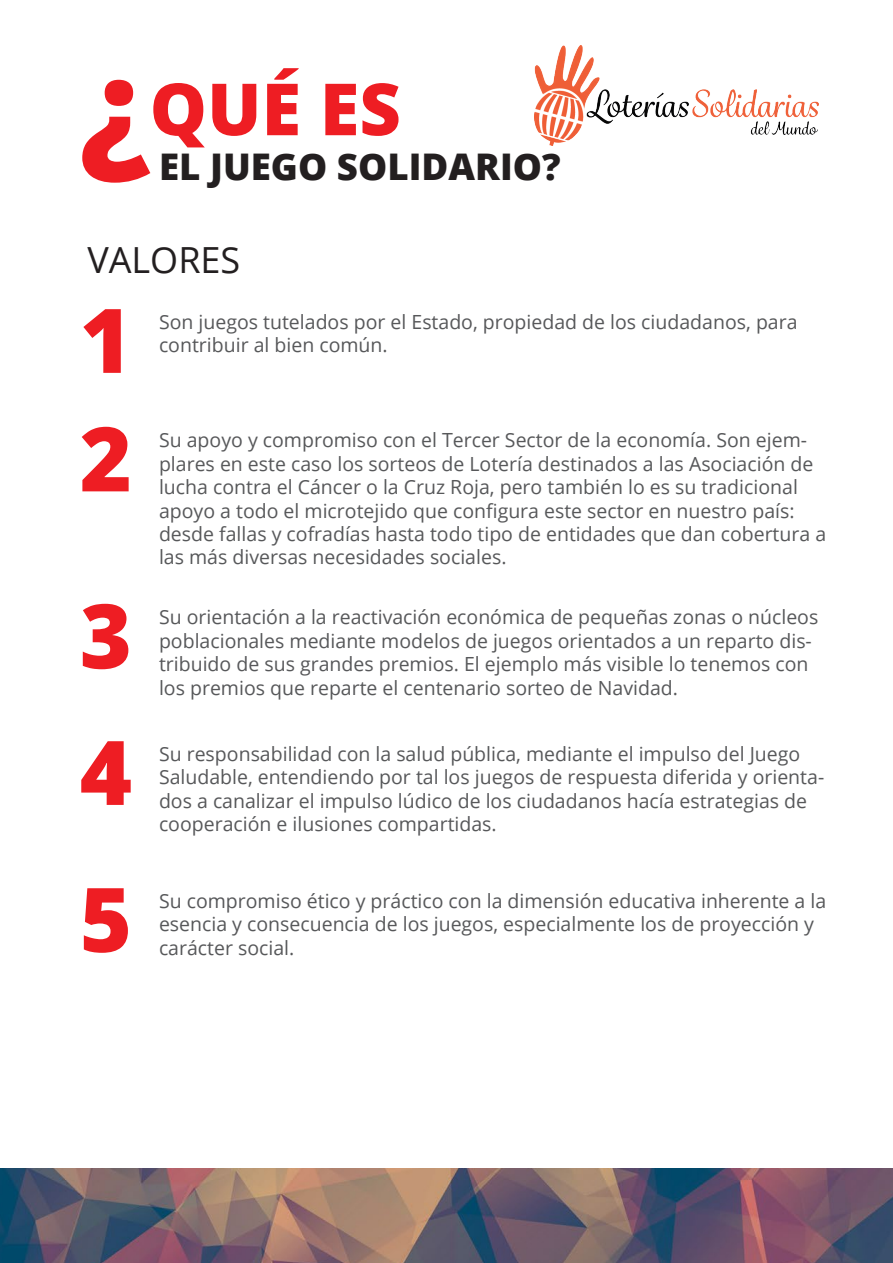
<style>
.page{position:relative;width:893px;height:1263px;background:#fff}
.page>*{position:absolute;margin:0;border:0;box-sizing:border-box;transform-origin:0 0}
.t1{font:800 139.8px "Open Sans";color:#ee1d23}
.t2{font:800 89.25px "Open Sans";color:#ee1d23}
.t3{font:800 72px "Open Sans";color:#ee1d23}
.t4{font:800 36.75px "Open Sans";color:#231f20}
.t5{font:36px "Open Sans";color:#231f20}
.t6{font:19.5px/23.4px "Open Sans";color:#57585a}
</style>
<div class="page">
<img style="left:0;top:1168px;width:893px;height:95px">
<img style="left:534px;top:46px;width:285px;height:99px">
<h3 class="t3" style="left:150px;top:54px;width:253px">QUÉ ES</h3>
<h1 class="t1" style="left:80px;top:1px;width:72px">¿</h1>
<h3 class="t4" style="left:159px;top:139px;width:403px">EL JUEGO SOLIDARIO?</h3>
<h3 class="t5" style="left:87px;top:236px;width:154px">VALORES</h3>
<h2 class="t2" style="left:80px;top:273px;width:54px">1</h2>
<h2 class="t2" style="left:80px;top:391px;width:54px">2</h2>
<h2 class="t2" style="left:80px;top:568px;width:54px">3</h2>
<h2 class="t2" style="left:80px;top:705px;width:54px">4</h2>
<h2 class="t2" style="left:80px;top:852px;width:54px">5</h2>
<p class="t6" style="left:159px;top:310px;width:640px">Son juegos tutelados por el Estado, propiedad de los ciudadanos, para</p>
<p class="t6" style="left:159px;top:333px;width:230px">contribuir al bien común.</p>
<p class="t6" style="left:159px;top:428px;width:669px">Su apoyo y compromiso con el Tercer Sector de la economía. Son ejem&shy;plares en este caso los sorteos de Lotería destinados a las Asociación de lucha contra el Cáncer o la Cruz Roja, pero también lo es su tradicional apoyo a todo el microtejido que configura este sector en nuestro país: desde fallas y cofradías hasta todo tipo de entidades que dan cobertura a las más diversas necesidades sociales.</p>
<p class="t6" style="left:159px;top:605px;width:661px">Su orientación a la reactivación económica de pequeñas zonas o núcleos poblacionales mediante modelos de juegos orientados a un reparto dis&shy;tribuido de sus grandes premios. El ejemplo más visible lo tenemos con los premios que reparte el centenario sorteo de Navidad.</p>
<p class="t6" style="left:159px;top:742px;width:667px">Su responsabilidad con la salud pública, mediante el impulso del Juego Saludable, entendiendo por tal los juegos de respuesta diferida y orienta&shy;dos a canalizar el impulso lúdico de los ciudadanos hacía estrategias de cooperación e ilusiones compartidas.</p>
<p class="t6" style="left:159px;top:889px;width:669px">Su compromiso ético y práctico con la dimensión educativa inherente a la esencia y consecuencia de los juegos, especialmente los de proyección y</p>
<p class="t6" style="left:159px;top:935px;width:137px">carácter social.</p>
</div>
